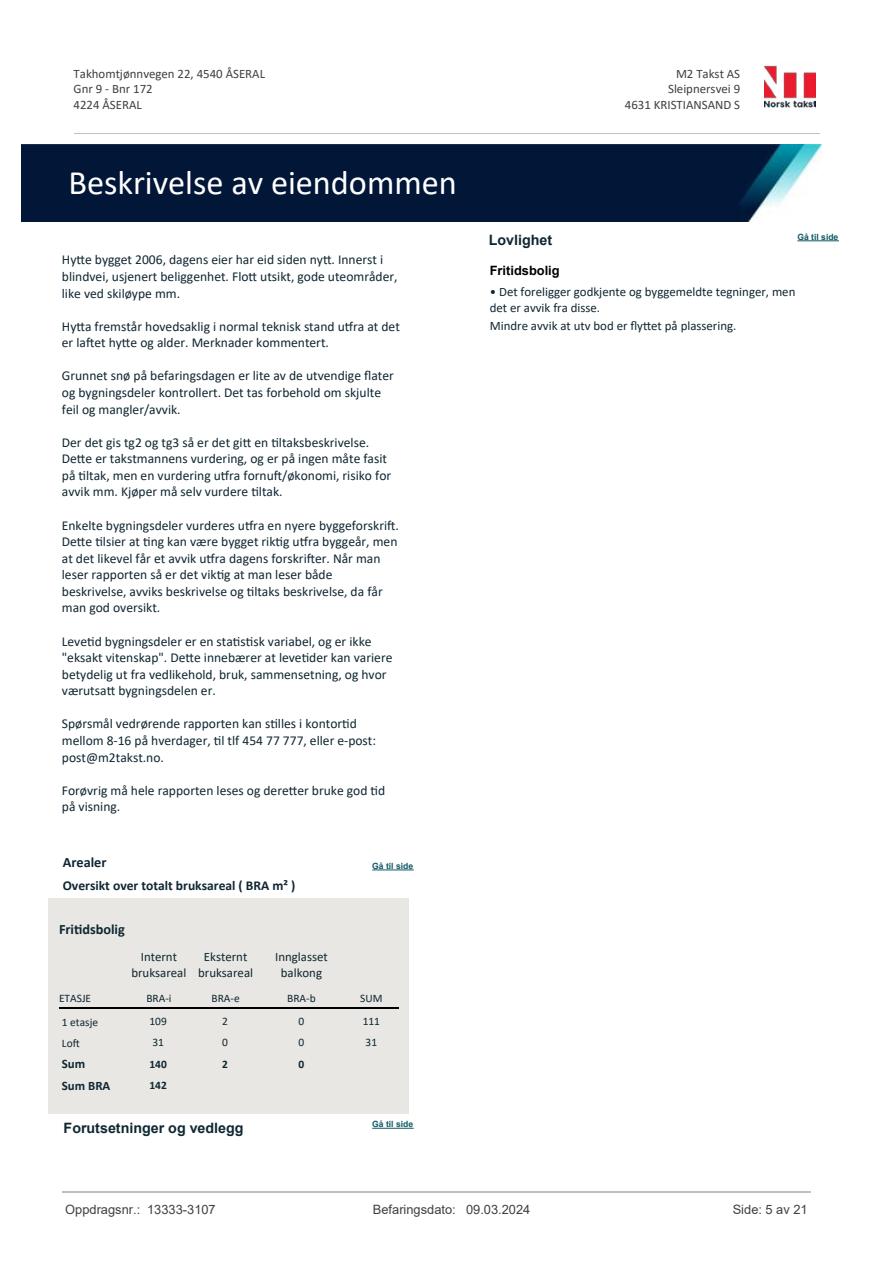
<style>
.page{position:relative;width:893px;height:1263px;background:#fff}
.page>*{position:absolute;margin:0;border:0;box-sizing:border-box;transform-origin:0 0}
.t1{font:34.35px "Calibri";color:#fff}
.t2{font:700 14.25px "Arial";color:#102732}
.t3{font:700 14.25px "Calibri";color:#102732}
.t4{font:13.5px/16.5px "Calibri";color:#102732}
.t5{font:700 13.5px "Calibri";color:#102732}
.t6{font:12.9px/15.8px "Calibri";color:#102732;text-align:center}
.t7{font:12.9px/15.8px "Calibri";color:#404040}
.t8{font:12.9px "Arial";color:#404040}
.t9{font:700 12.9px "Arial";color:#000}
.t10{font:700 12.9px "Calibri";color:#102732}
.t11{font:11.4px "Calibri";color:#102732}
.t12{font:700 11.4px "Calibri";color:#102732}
.t13{font:700 8.55px "Arial";color:#115965}
</style>
<div class="page">
<div style="left:49px;top:898px;width:360px;height:216px;background:#e8e7e3"></div>
<hr style="left:59px;top:1008px;width:66px;height:1px;background:#000">
<hr style="left:125px;top:1008px;width:68px;height:1px;background:#000">
<hr style="left:193px;top:1008px;width:66px;height:1px;background:#000">
<hr style="left:259px;top:1008px;width:85px;height:1px;background:#000">
<hr style="left:344px;top:1008px;width:54px;height:1px;background:#000">
<hr style="left:372px;top:869px;width:42px;height:1px;background:#115965">
<hr style="left:372px;top:1128px;width:42px;height:1px;background:#115965">
<hr style="left:797px;top:240px;width:42px;height:1px;background:#115965">
<img style="left:765px;top:65px;width:50px;height:43px">
<hr style="left:74px;top:133px;width:745px;height:1px;background:#c0c0c0">
<img style="left:21px;top:144px;width:801px;height:77px">
<hr style="left:62px;top:1191px;width:749px;height:2px;background:#c0c0c0">
<p class="t7" style="left:74px;top:65px;width:193px">Takhomtjønnvegen 22, 4540 ÅSERAL<br>Gnr 9 - Bnr 172<br>4224 ÅSERAL</p>
<p class="t7" style="left:676px;top:65px;width:66px">M2 Takst AS</p>
<p class="t7" style="left:668px;top:81px;width:74px">Sleipnersvei 9</p>
<p class="t7" style="left:625px;top:96px;width:117px">4631 KRISTIANSAND S</p>
<h1 class="t1" style="left:68px;top:159px;width:390px">Beskrivelse av eiendommen</h1>
<p class="t4" style="left:62px;top:251px;width:337px">Hy琀琀e bygget 2006, dagens eier har eid siden ny琀琀. Innerst i blindvei, usjenert beliggenhet. Flo琀琀 utsikt, gode uteområder, like ved skiløype mm.</p>
<p class="t4" style="left:62px;top:318px;width:340px">Hy琀琀a fremstår hovedsaklig i normal teknisk stand u琀昀ra at det er la昀琀et hy琀琀e og alder. Merknader kommentert.</p>
<p class="t4" style="left:62px;top:367px;width:333px">Grunnet snø på befaringsdagen er lite av de utvendige 昀氀ater og bygningsdeler kontrollert. Det tas forbehold om skjulte feil og mangler/avvik.</p>
<p class="t4" style="left:62px;top:434px;width:331px">Der det gis tg2 og tg3 så er det gi琀琀 en 琀椀ltaksbeskrivelse.<br>De琀琀e er takstmannens vurdering, og er på ingen måte fasit på 琀椀ltak, men en vurdering u琀昀ra fornu昀琀/økonomi, risiko for avvik mm. Kjøper må selv vurdere 琀椀ltak.</p>
<p class="t4" style="left:62px;top:516px;width:339px">Enkelte bygningsdeler vurderes u琀昀ra en nyere byggeforskri昀琀.<br>De琀琀e 琀椀lsier at 琀椀ng kan være bygget rik琀椀g u琀昀ra byggeår, men at det likevel får et avvik u琀昀ra dagens forskri昀琀er. Når man leser rapporten så er det vik琀椀g at man leser både beskrivelse, avviks beskrivelse og 琀椀ltaks beskrivelse, da får man god oversikt.</p>
<p class="t4" style="left:62px;top:632px;width:332px">Leve琀椀d bygningsdeler er en sta琀椀s琀椀sk variabel, og er ikke "eksakt vitenskap". De琀琀e innebærer at leve琀椀der kan variere betydelig ut fra vedlikehold, bruk, sammensetning, og hvor værutsa琀琀 bygningsdelen er.</p>
<p class="t4" style="left:62px;top:715px;width:316px">Spørsmål vedrørende rapporten kan s琀椀lles i kontor琀椀d mellom 8-16 på hverdager, 琀椀l tlf 454 77 777, eller e-post: post@m2takst.no.</p>
<p class="t4" style="left:62px;top:782px;width:325px">Forøvrig må hele rapporten leses og dere琀琀er bruke god 琀椀d på visning.</p>
<p class="t3" style="left:63px;top:852px;width:45px">Arealer</p>
<p class="t13" style="left:372px;top:860px;width:42px">Gå til side</p>
<p class="t5" style="left:63px;top:875px;width:234px">Oversikt over totalt bruksareal ( BRA m² )</p>
<p class="t3" style="left:59px;top:919px;width:67px">Fri琀椀dsbolig</p>
<p class="t6" style="left:131px;top:948px;width:56px">Internt bruksareal</p>
<p class="t6" style="left:198px;top:948px;width:56px">Eksternt bruksareal</p>
<p class="t6" style="left:275px;top:948px;width:54px">Innglasset balkong</p>
<p class="t11" style="left:59px;top:991px;width:34px">ETASJE</p>
<p class="t11" style="left:146px;top:991px;width:27px">BRA-i</p>
<p class="t11" style="left:212px;top:991px;width:30px">BRA-e</p>
<p class="t11" style="left:287px;top:991px;width:30px">BRA-b</p>
<p class="t11" style="left:360px;top:991px;width:24px">SUM</p>
<p class="t11" style="left:62px;top:1014px;width:38px">1 etasje</p>
<p class="t11" style="left:150px;top:1013px;width:19px">109</p>
<p class="t11" style="left:222px;top:1013px;width:7px">2</p>
<p class="t11" style="left:299px;top:1013px;width:7px">0</p>
<p class="t11" style="left:363px;top:1013px;width:19px">111</p>
<p class="t11" style="left:62px;top:1035px;width:19px">Lo昀琀</p>
<p class="t11" style="left:152px;top:1034px;width:13px">31</p>
<p class="t11" style="left:222px;top:1034px;width:7px">0</p>
<p class="t11" style="left:299px;top:1034px;width:7px">0</p>
<p class="t11" style="left:366px;top:1034px;width:13px">31</p>
<p class="t10" style="left:62px;top:1055px;width:25px">Sum</p>
<p class="t12" style="left:150px;top:1056px;width:19px">140</p>
<p class="t12" style="left:222px;top:1056px;width:7px">2</p>
<p class="t12" style="left:299px;top:1056px;width:7px">0</p>
<p class="t10" style="left:62px;top:1076px;width:50px">Sum BRA</p>
<p class="t12" style="left:150px;top:1077px;width:19px">142</p>
<p class="t2" style="left:64px;top:1117px;width:181px">Forutsetninger og vedlegg</p>
<p class="t13" style="left:372px;top:1118px;width:42px">Gå til side</p>
<p class="t13" style="left:797px;top:231px;width:42px">Gå til side</p>
<p class="t2" style="left:489px;top:230px;width:65px">Lovlighet</p>
<p class="t9" style="left:490px;top:261px;width:71px">Fritidsbolig</p>
<p class="t6" style="left:490px;top:283px;width:307px;text-align:left">• Det foreligger godkjente og byggemeldte tegninger, men det er avvik fra disse.</p>
<p class="t6" style="left:490px;top:318px;width:248px">Mindre avvik at utv bod er 昀氀y琀琀et på plassering.</p>
<p class="t8" style="left:65px;top:1200px;width:152px">Oppdragsnr.: 13333-3107</p>
<p class="t8" style="left:373px;top:1200px;width:159px">Befaringsdato: 09.03.2024</p>
<p class="t8" style="left:733px;top:1200px;width:76px">Side: 5 av 21</p>
</div>
